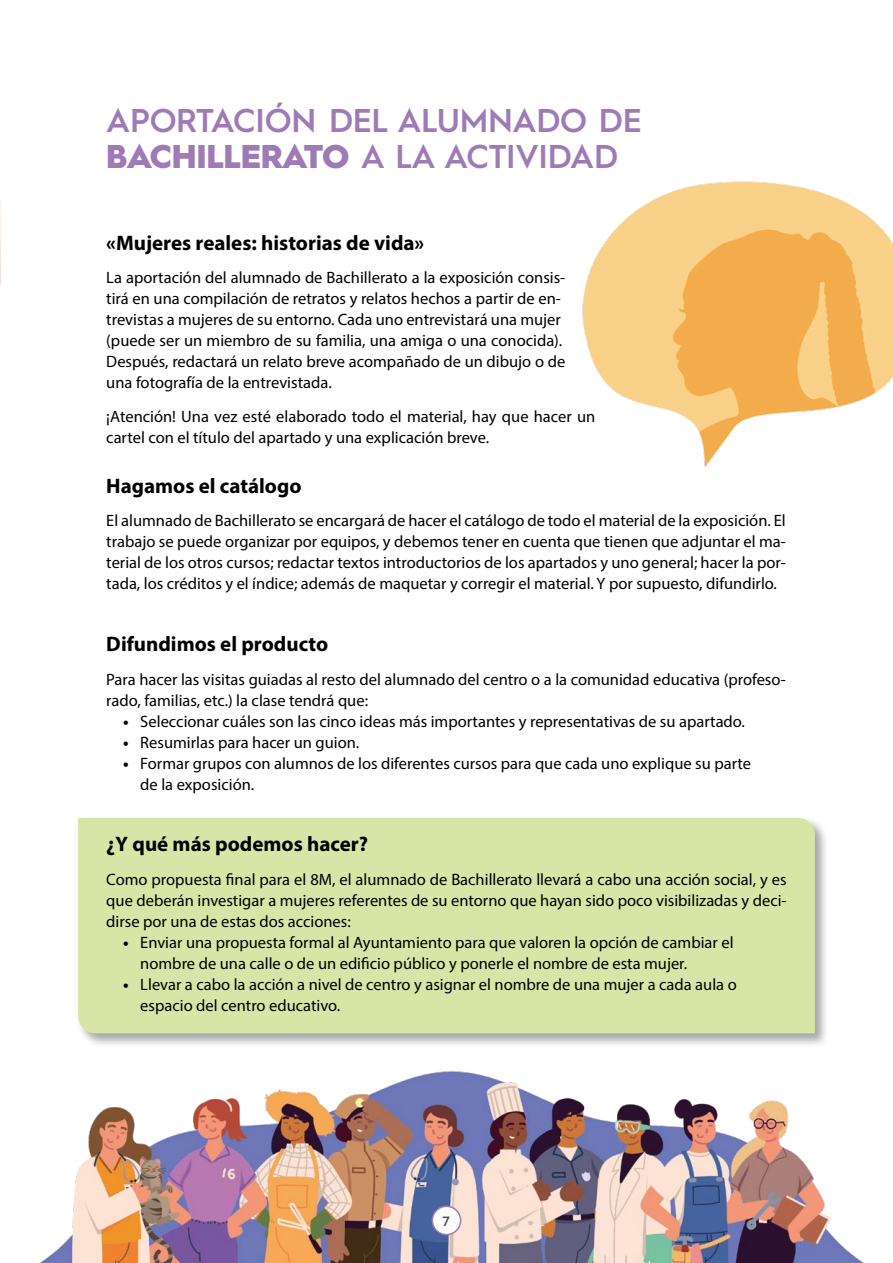
<style>
.page{position:relative;width:893px;height:1263px;background:#fff}
.page>*{position:absolute;margin:0;border:0;box-sizing:border-box;transform-origin:0 0}
.Títol_1{font:600 33px/36px "Hurme Geometric Sans 1";letter-spacing:-.01em;color:#9f7bb6}
.Títol_2{font:700 21px "Myriad Pro";color:#000}
.Text{font:16.5px/21px "Myriad Pro";color:#000}
.t1{font:600 13.5px "Hurme Geometric Sans 1";color:#50504f}
.s1{font-weight:900}
.s2{font-weight:700}
</style>
<div class="page">
<img style="left:39px;top:1071px;width:825px;height:192px">
<div style="left:76px;top:816px;width:753px;height:231px;background:#000;opacity:.35"></div>
<div style="left:78px;top:818px;width:737px;height:215px;background:#d9e5a7"></div>
<img style="left:582px;top:181px;width:311px;height:286px">
<img style="left:0;top:201px;width:1px;height:84px">
<div style="left:432px;top:1206px;width:29px;height:28px;background:#fff;border-radius:50%"></div>
<div style="left:432px;top:1205px;width:29px;height:30px;border:2px solid #9f7bb6;border-radius:50%"></div>
<p class="Títol_1" style="left:106px;top:100px;width:537px">APORTACIÓN DEL ALUMNADO DE<br><span class="s1">BACHILLERATO</span> A LA ACTIVIDAD</p>
<p class="Títol_2" style="left:106px;top:229px;width:320px">«Mujeres reales: historias de vida»</p>
<p class="Text" style="left:106px;top:267px;width:461px">La aportación del alumnado de Bachillerato a la exposición consis&shy;tirá en una compilación de retratos y relatos hechos a partir de en&shy;trevistas a mujeres de su entorno. Cada uno entrevistará una mujer (puede ser un miembro de su familia, una amiga o una conocida).<br>Después, redactará un relato breve acompañado de un dibujo o de una fotografía de la entrevistada.</p>
<p class="Text" style="left:106px;top:406px;width:490px">¡Atención! Una vez esté elaborado todo el material, hay que hacer un cartel con el título del apartado y una explicación breve.</p>
<p class="Títol_2" style="left:106px;top:472px;width:197px">Hagamos el catálogo</p>
<p class="Text" style="left:106px;top:510px;width:681px;text-align:justify">El alumnado de Bachillerato se encargará de hacer el catálogo de todo el material de la exposición. El trabajo se puede organizar por equipos, y debemos tener en cuenta que tienen que adjuntar el ma&shy;terial de los otros cursos; redactar textos introductorios de los apartados y uno general; hacer la por&shy;tada, los créditos y el índice; además de maquetar y corregir el material. Y por supuesto, difundirlo.</p>
<p class="Títol_2" style="left:106px;top:630px;width:223px">Difundimos el producto</p>
<p class="Text" style="left:106px;top:668px;width:681px">Para hacer las visitas guiadas al resto del alumnado del centro o a la comunidad educativa (profeso&shy;rado, familias, etc.) la clase tendrá que:</p>
<p class="Text" style="left:123px;top:710px;width:623px"><span class="s2">•</span> Seleccionar cuáles son las cinco ideas más importantes y representativas de su apartado.</p>
<p class="Text" style="left:123px;top:731px;width:238px"><span class="s2">•</span> Resumirlas para hacer un guion.</p>
<p class="Text" style="left:140px;top:752px;width:612px;text-indent:-17px"><span class="s2">•</span> Formar grupos con alumnos de los diferentes cursos para que cada uno explique su parte de la exposición.</p>
<p class="Títol_2" style="left:106px;top:830px;width:263px">¿Y qué más podemos hacer?</p>
<p class="Text" style="left:106px;top:869px;width:682px;text-align:justify">Como propuesta final para el 8M, el alumnado de Bachillerato llevará a cabo una acción social, y es que deberán investigar a mujeres referentes de su entorno que hayan sido poco visibilizadas y deci&shy;dirse por una de estas dos acciones:</p>
<p class="Text" style="left:140px;top:932px;width:595px;text-indent:-17px"><span class="s2">•</span> Enviar una propuesta formal al Ayuntamiento para que valoren la opción de cambiar el nombre de una calle o de un edificio público y ponerle el nombre de esta mujer.</p>
<p class="Text" style="left:140px;top:974px;width:598px;text-indent:-17px"><span class="s2">•</span> Llevar a cabo la acción a nivel de centro y asignar el nombre de una mujer a cada aula o espacio del centro educativo.</p>
<p class="t1" style="left:442px;top:1211px;width:9px">7</p>
</div>
